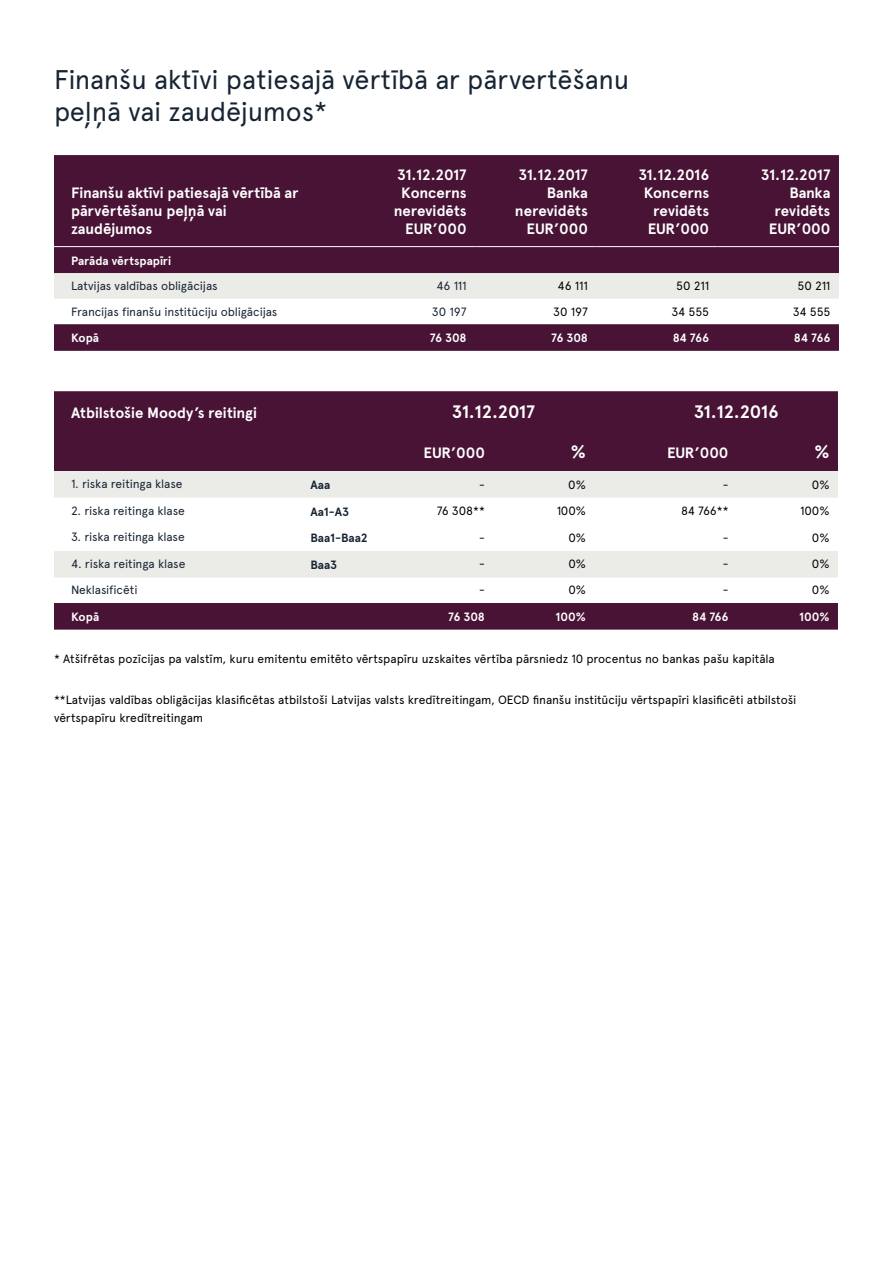
<style>
.page{position:relative;width:893px;height:1263px;background:#fff}
.page>*{position:absolute;margin:0;border:0;box-sizing:border-box;transform-origin:0 0}
.t1{font:27px/32.4px "Apercu Pro";letter-spacing:-.01em;color:#172433}
.t2{font:700 18px "Apercu Pro";letter-spacing:-.015em;color:#fff}
.t3{font:700 15px/18px "Apercu Pro";color:#fff;text-align:right}
.t4{font:12px/18px "Apercu Pro";letter-spacing:-.005em;color:#000}
.t5{font:12px "Apercu Pro";letter-spacing:-.01em;color:#172433}
.t6{font:700 12px "Apercu Pro";letter-spacing:-.005em;color:#fff}
.t7{font:700 12px "Apercu Pro";color:#172433}
</style>
<div class="page">
<svg style="left:54px;top:155px;width:785px;height:196px;fill:#481335"></svg>
<div style="left:54px;top:273px;width:785px;height:26px;background:#ebebe8"></div>
<hr style="left:54px;top:246px;width:300px;height:1px;background:#fff">
<hr style="left:354px;top:246px;width:121px;height:1px;background:#fff">
<hr style="left:475px;top:246px;width:121px;height:1px;background:#fff">
<hr style="left:596px;top:246px;width:122px;height:1px;background:#fff">
<hr style="left:718px;top:246px;width:121px;height:1px;background:#fff">
<svg style="left:54px;top:391px;width:784px;height:239px;fill:#481335"></svg>
<svg style="left:54px;top:471px;width:784px;height:106px;fill:#f1f1ef"></svg>
<h1 class="t1" style="left:54px;top:61px;width:577px">Finanšu aktīvi patiesajā vērtībā ar pārvertēšanu peļņā vai zaudējumos*</h1>
<p class="t3" style="left:71px;top:183px;width:229px;text-align:left">Finanšu aktīvi patiesajā vērtībā ar pārvērtēšanu peļņā vai zaudējumos</p>
<p class="t3" style="left:394px;top:165px;width:75px">31.12.2017<br>Koncerns nerevidēts<br>EUR’000</p>
<p class="t3" style="left:515px;top:165px;width:75px">31.12.2017<br>Banka nerevidēts<br>EUR’000</p>
<p class="t3" style="left:638px;top:165px;width:72px">31.12.2016<br>Koncerns revidēts<br>EUR’000</p>
<p class="t3" style="left:761px;top:165px;width:71px">31.12.2017<br>Banka revidēts<br>EUR’000</p>
<p class="t6" style="left:71px;top:251px;width:102px">Parāda vērtspapīri</p>
<p class="t5" style="left:71px;top:277px;width:148px">Latvijas valdības obligācijas</p>
<p class="t5" style="left:436px;top:277px;width:32px">46 111</p>
<p class="t4" style="left:558px;top:276px;width:32px">46 111</p>
<p class="t4" style="left:676px;top:276px;width:35px">50 211</p>
<p class="t4" style="left:797px;top:276px;width:35px">50 211</p>
<p class="t5" style="left:71px;top:302px;width:208px">Francijas finanšu institūciju obligācijas</p>
<p class="t5" style="left:432px;top:302px;width:36px">30 197</p>
<p class="t4" style="left:553px;top:302px;width:36px">30 197</p>
<p class="t4" style="left:671px;top:302px;width:39px">34 555</p>
<p class="t4" style="left:793px;top:302px;width:39px">34 555</p>
<p class="t6" style="left:71px;top:329px;width:30px">Kopā</p>
<p class="t6" style="left:430px;top:329px;width:38px">76 308</p>
<p class="t6" style="left:551px;top:329px;width:38px">76 308</p>
<p class="t6" style="left:673px;top:329px;width:38px">84 766</p>
<p class="t6" style="left:794px;top:329px;width:38px">84 766</p>
<p class="t3" style="left:71px;top:404px;width:187px">Atbilstošie Moody’s reitingi</p>
<h2 class="t2" style="left:452px;top:398px;width:85px">31.12.2017</h2>
<h2 class="t2" style="left:694px;top:398px;width:87px">31.12.2016</h2>
<p class="t3" style="left:423px;top:444px;width:63px">EUR’000</p>
<h2 class="t2" style="left:571px;top:438px;width:17px">%</h2>
<p class="t3" style="left:667px;top:444px;width:63px">EUR’000</p>
<h2 class="t2" style="left:814px;top:438px;width:17px">%</h2>
<p class="t5" style="left:71px;top:475px;width:113px">1. riska reitinga klase</p>
<p class="t7" style="left:310px;top:476px;width:21px">Aaa</p>
<p class="t4" style="left:479px;top:475px;width:7px">-</p>
<p class="t4" style="left:568px;top:475px;width:19px">0%</p>
<p class="t4" style="left:723px;top:475px;width:7px">-</p>
<p class="t4" style="left:812px;top:475px;width:19px">0%</p>
<p class="t5" style="left:71px;top:501px;width:115px">2. riska reitinga klase</p>
<p class="t7" style="left:310px;top:502px;width:40px">Aa1-A3</p>
<p class="t4" style="left:437px;top:501px;width:50px">76 308**</p>
<p class="t4" style="left:557px;top:501px;width:31px">100%</p>
<p class="t4" style="left:681px;top:501px;width:49px">84 766**</p>
<p class="t4" style="left:800px;top:501px;width:31px">100%</p>
<p class="t5" style="left:71px;top:528px;width:115px">3. riska reitinga klase</p>
<p class="t7" style="left:310px;top:529px;width:59px">Baa1-Baa2</p>
<p class="t4" style="left:479px;top:528px;width:7px">-</p>
<p class="t4" style="left:568px;top:528px;width:19px">0%</p>
<p class="t4" style="left:723px;top:528px;width:7px">-</p>
<p class="t4" style="left:812px;top:528px;width:19px">0%</p>
<p class="t5" style="left:71px;top:555px;width:116px">4. riska reitinga klase</p>
<p class="t7" style="left:310px;top:556px;width:28px">Baa3</p>
<p class="t4" style="left:479px;top:554px;width:7px">-</p>
<p class="t4" style="left:568px;top:554px;width:19px">0%</p>
<p class="t4" style="left:723px;top:554px;width:7px">-</p>
<p class="t4" style="left:812px;top:554px;width:19px">0%</p>
<p class="t5" style="left:71px;top:581px;width:68px">Neklasificēti</p>
<p class="t4" style="left:479px;top:580px;width:7px">-</p>
<p class="t4" style="left:568px;top:580px;width:19px">0%</p>
<p class="t4" style="left:723px;top:580px;width:7px">-</p>
<p class="t4" style="left:812px;top:580px;width:19px">0%</p>
<p class="t6" style="left:71px;top:608px;width:30px">Kopā</p>
<p class="t6" style="left:448px;top:608px;width:38px">76 308</p>
<p class="t6" style="left:556px;top:608px;width:32px">100%</p>
<p class="t6" style="left:692px;top:608px;width:38px">84 766</p>
<p class="t6" style="left:799px;top:608px;width:32px">100%</p>
<p class="t4" style="left:54px;top:649px;width:722px">* Atšifrētas pozīcijas pa valstīm, kuru emitentu emitēto vērtspapīru uzskaites vērtība pārsniedz 10 procentus no bankas pašu kapitāla</p>
<p class="t4" style="left:54px;top:690px;width:744px">**Latvijas valdības obligācijas klasificētas atbilstoši Latvijas valsts kredītreitingam, OECD finanšu institūciju vērtspapīri klasificēti atbilstoši vērtspapīru kredītreitingam</p>
</div>
